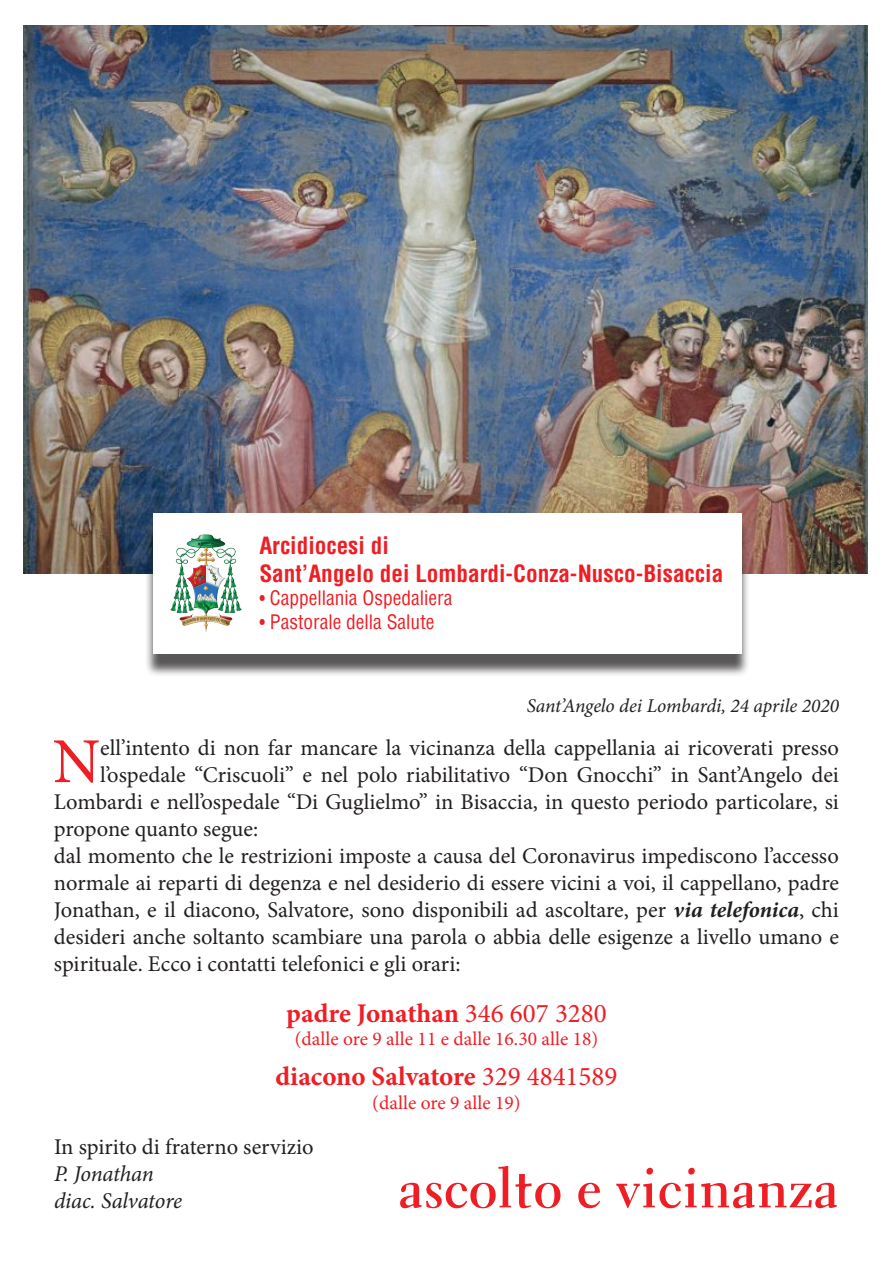
<style>
.page{position:relative;width:893px;height:1263px;background:#fff}
.page>*{position:absolute;margin:0;border:0;box-sizing:border-box;transform-origin:0 0}
.t1{font:64.05px "Minion Pro";color:#ee1e24}
.t2{font:55.5px "Transitional 521 BT Bold A";color:#ee1e24}
.t3{font:700 27px "Minion Pro";color:#ee1e24}
.t4{font:700 condensed 23.25px/27.9px "Helvetica";color:#ee1e24}
.t5{font:22.5px "Minion Pro";color:#231f20}
.t6{font:italic 22.5px/27px "Minion Pro";letter-spacing:-.01em;color:#231f20}
.t7{font:19.5px "Minion Pro";color:#ee1e24}
.t8{font:condensed 19.5px "Helvetica";color:#ee1e24}
.t9{font:italic 19.5px "Minion Pro";letter-spacing:-.005em;color:#231f20}
.s1{font-style:inherit}
.s2{font-weight:700;font-style:italic}
.s3{font-weight:400}
</style>
<div class="page">
<img style="left:23px;top:26px;width:844px;height:547px">
<div style="left:145px;top:520px;width:605px;height:157px;background:#231f20;opacity:.75"></div>
<div style="left:153px;top:513px;width:589px;height:141px;background:#fff"></div>
<img style="left:170px;top:534px;width:72px;height:98px">
<p class="t4" style="left:259px;top:532px;width:465px">Arcidiocesi di<br>Sant’Angelo dei Lombardi-Conza-Nusco-Bisaccia</p>
<p class="t8" style="left:259px;top:586px;width:194px"><span class="s1">•</span> Cappellania Ospedaliera</p>
<p class="t8" style="left:259px;top:609px;width:177px"><span class="s1">•</span> Pastorale della Salute</p>
<p class="t9" style="left:527px;top:692px;width:314px">Sant’Angelo dei Lombardi, 24 aprile 2020</p>
<h1 class="t1" style="left:53px;top:719px;width:49px">N</h1>
<p class="t5" style="left:100px;top:733px;width:740px">ell’intento di non far mancare la vicinanza della cappellania ai ricoverati presso</p>
<p class="t5" style="left:100px;top:760px;width:740px">l’ospedale “Criscuoli” e nel polo riabilitativo “Don Gnocchi” in Sant’Angelo dei</p>
<p class="t5" style="left:54px;top:787px;width:786px">Lombardi e nell’ospedale “Di Guglielmo” in Bisaccia, in questo periodo particolare, si</p>
<p class="t5" style="left:54px;top:814px;width:206px">propone quanto segue:</p>
<p class="t5" style="left:54px;top:841px;width:786px">dal momento che le restrizioni imposte a causa del Coronavirus impediscono l’accesso</p>
<p class="t5" style="left:54px;top:868px;width:787px">normale ai reparti di degenza e nel desiderio di essere vicini a voi, il cappellano, padre</p>
<p class="t5" style="left:54px;top:895px;width:786px">Jonathan, e il diacono, Salvatore, sono disponibili ad ascoltare, per <span class="s2">via telefonica</span>, chi</p>
<p class="t5" style="left:54px;top:922px;width:786px">desideri anche soltanto scambiare una parola o abbia delle esigenze a livello umano e</p>
<p class="t5" style="left:54px;top:949px;width:408px">spirituale. Ecco i contatti telefonici e gli orari:</p>
<p class="t3" style="left:286px;top:994px;width:322px">padre Jonathan <span class="s3">346 607 3280</span></p>
<p class="t7" style="left:295px;top:1026px;width:305px">(dalle ore 9 alle 11 e dalle 16.30 alle 18)</p>
<p class="t3" style="left:275px;top:1058px;width:343px">diacono Salvatore <span class="s3">329 4841589</span></p>
<p class="t7" style="left:372px;top:1089px;width:150px">(dalle ore 9 alle 19)</p>
<p class="t5" style="left:54px;top:1131px;width:261px">In spirito di fraterno servizio</p>
<p class="t6" style="left:54px;top:1160px;width:130px">P. Jonathan diac. Salvatore</p>
<h2 class="t2" style="left:398px;top:1154px;width:442px">ascolto e vicinanza</h2>
</div>
